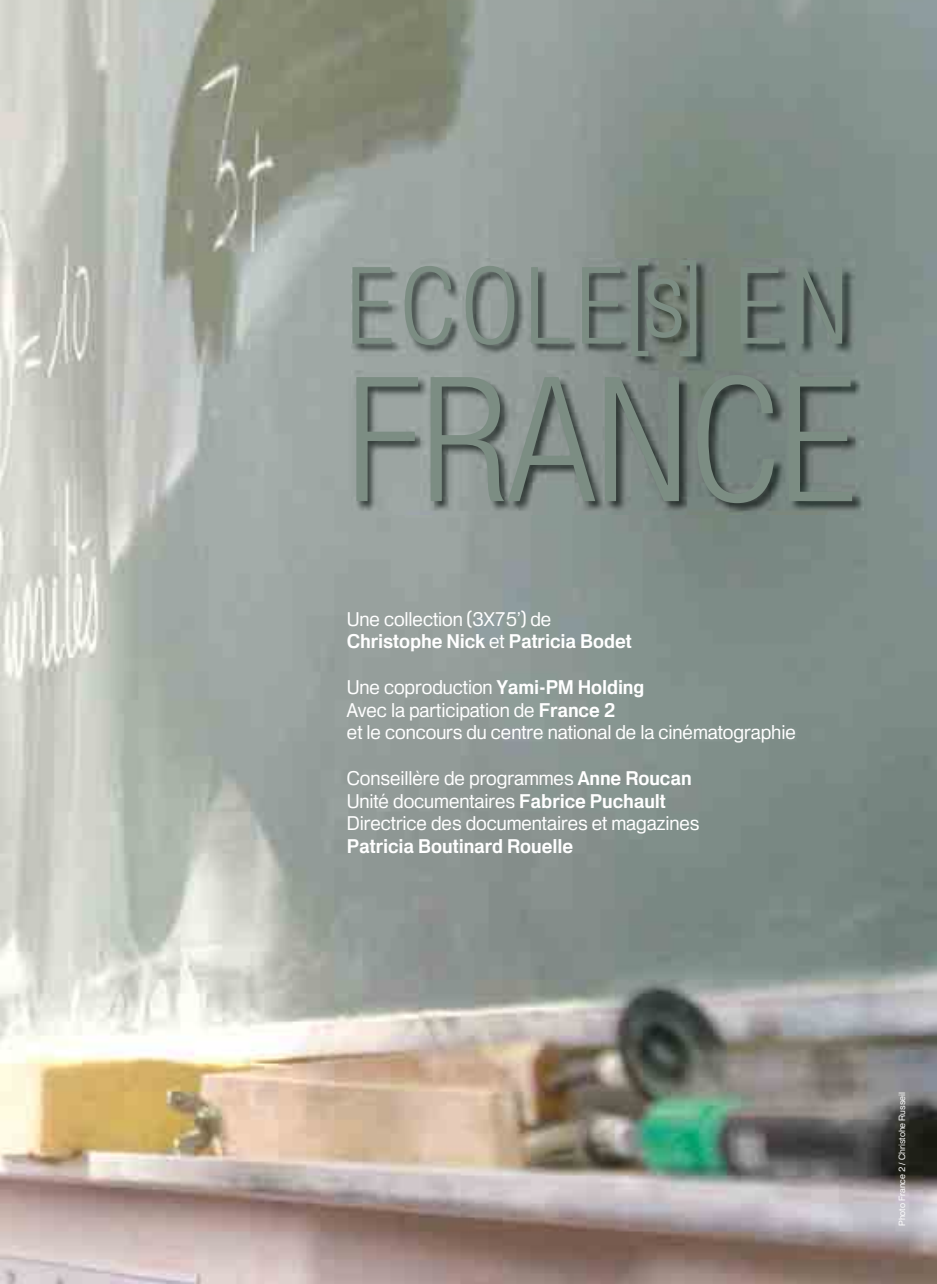
<style>
.page{position:relative;width:937px;height:1284px;background:#fff}
.page>*{position:absolute;margin:0;border:0;box-sizing:border-box;transform-origin:0 0}
.t1{font:300 condensed 173.6px "Helvetica Neue";color:#7c8d83}
.t2{font:300 condensed 107.1px "Helvetica Neue";letter-spacing:.05em;color:#7c8d83}
.t3{font:19.25px/22.8px "Heldustry FT";color:#fff;scale:.96 1}
.t4{font:600 19.25px/22.8px "Heldustry FT";color:#fff;scale:.96 1}
.t5{font:8.75px "Heldustry FT";color:#fff}
.s1{font-weight:400}
.s2{font-weight:600}
</style>
<div class="page">
<img style="left:0;top:0;width:937px;height:1284px">
<img style="left:351px;top:259px;width:512px;height:255px">
<h2 class="t2" style="left:622px;top:260px;width:84px">[s]</h2>
<h2 class="t2" style="left:346px;top:267px;width:503px">ECOLE EN</h2>
<h1 class="t1" style="left:347px;top:377px;width:511px">FRANCE</h1>
<p class="t4" style="left:347px;top:608px;width:298px"><span class="s1">Une collection (3X75’) de<br></span>Christophe Nick <span class="s1">et</span> Patricia Bodet</p>
<p class="t3" style="left:347px;top:678px;width:469px">Une coproduction <span class="s2">Yami-PM Holding<br></span>Avec la participation de <span class="s2">France 2<br></span>et le concours du centre national de la cinématographie</p>
<p class="t3" style="left:347px;top:769px;width:369px">Conseillère de programmes <span class="s2">Anne Roucan<br></span>Unité documentaires <span class="s2">Fabrice Puchault<br></span>Directrice des documentaires et magazines</p>
<p class="t4" style="left:347px;top:836px;width:237px">Patricia Boutinard Rouelle</p>
<p class="t5" style="left:899px;top:1226px;width:135px;rotate:-90deg">Photo France 2 / Christohe Russeil</p>
</div>
